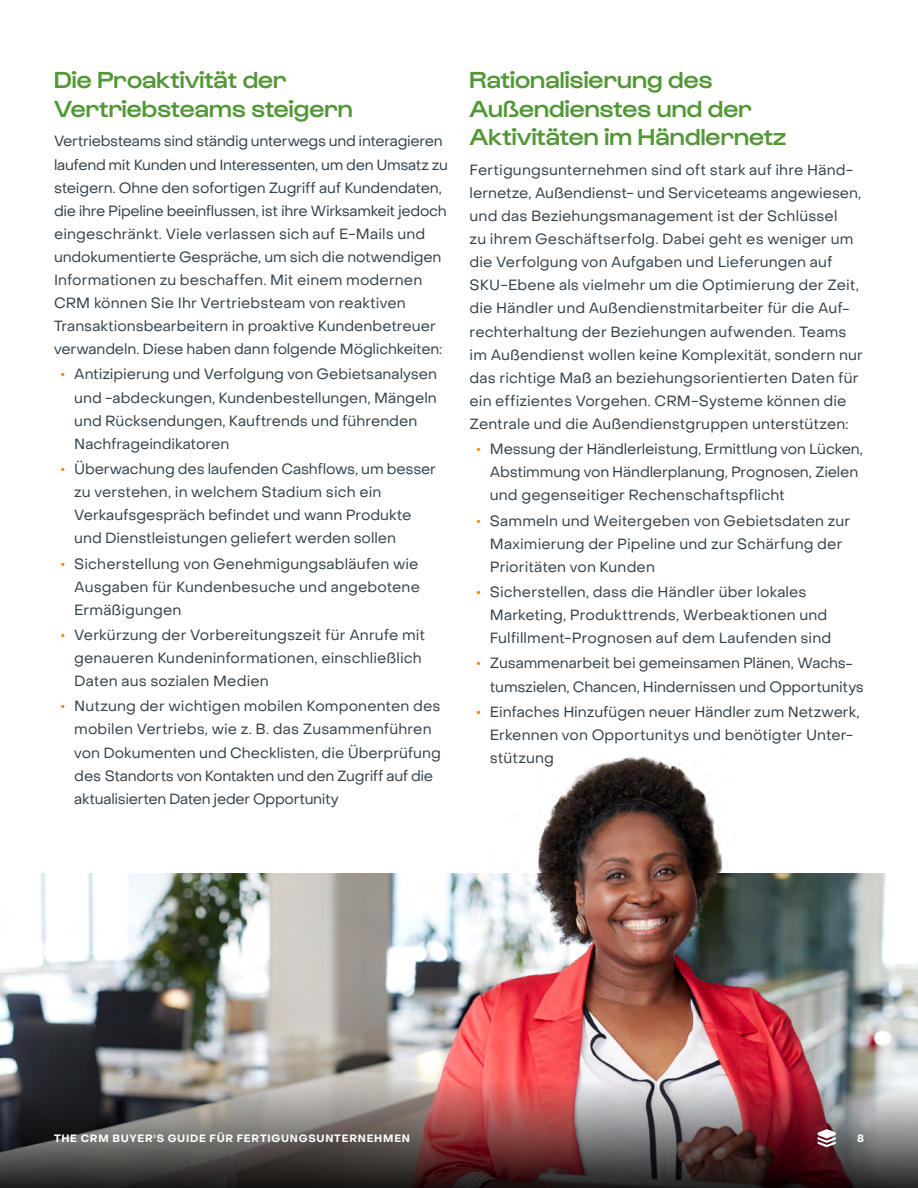
<style>
.page{position:relative;width:918px;height:1188px;background:#fff}
.page>*{position:absolute;margin:0;border:0;box-sizing:border-box;transform-origin:0 0}
.t1{font:500 24px/28.5px "Gustavo";letter-spacing:.005em;color:#529736}
.t2{font:14.7px/23.1px "Object Sans";color:#333f48}
.t3{font:700 10.5px "Object Sans";letter-spacing:.07em;color:#fff}
.s1{font-weight:700;color:#ff8200}
</style>
<div class="page">
<img style="left:0;top:756px;width:918px;height:324px">
<img style="left:0;top:1080px;width:918px;height:108px">
<svg style="left:818px;top:1129px;width:18px;height:18px"></svg>
<h1 class="t1" style="left:54px;top:67px;width:300px">Die Proaktivität der<br>Vertriebsteams steigern</h1>
<p class="t2" style="left:54px;top:130px;width:396px">Vertriebsteams sind ständig unterwegs und interagieren laufend mit Kunden und Interessenten, um den Umsatz zu steigern. Ohne den sofortigen Zugriff auf Kundendaten, die ihre Pipeline beeinflussen, ist ihre Wirksamkeit jedoch eingeschränkt. Viele verlassen sich auf E-Mails und undokumentierte Gespräche, um sich die notwendigen Informationen zu beschaffen. Mit einem modernen CRM können Sie Ihr Vertriebsteam von reaktiven Transaktionsbearbeitern in proaktive Kundenbetreuer verwandeln. Diese haben dann folgende Möglichkeiten:</p>
<p class="t2" style="left:74px;top:363px;width:364px;text-indent:-13px"><span class="s1">•</span> Antizipierung und Verfolgung von Gebietsanalysen und -abdeckungen, Kundenbestellungen, Mängeln und Rücksendungen, Kauftrends und führenden Nachfrageindikatoren</p>
<p class="t2" style="left:74px;top:457px;width:363px;text-indent:-13px"><span class="s1">•</span> Überwachung des laufenden Cashflows, um besser zu verstehen, in welchem Stadium sich ein Verkaufsgespräch befindet und wann Produkte und Dienstleistungen geliefert werden sollen</p>
<p class="t2" style="left:74px;top:552px;width:347px;text-align:justify;text-indent:-13px"><span class="s1">•</span> Sicherstellung von Genehmigungsabläufen wie Ausgaben für Kundenbesuche und angebotene Ermäßigungen</p>
<p class="t2" style="left:74px;top:623px;width:353px;text-indent:-13px"><span class="s1">•</span> Verkürzung der Vorbereitungszeit für Anrufe mit genaueren Kundeninformationen, einschließlich<br>Daten aus sozialen Medien</p>
<p class="t2" style="left:74px;top:695px;width:368px;text-indent:-13px"><span class="s1">•</span> Nutzung der wichtigen mobilen Komponenten des mobilen Vertriebs, wie z. B. das Zusammenführen von Dokumenten und Checklisten, die Überprüfung des Standorts von Kontakten und den Zugriff auf die aktualisierten Daten jeder Opportunity</p>
<h1 class="t1" style="left:470px;top:67px;width:318px">Rationalisierung des<br>Außendienstes und der<br>Aktivitäten im Händlernetz</h1>
<p class="t2" style="left:470px;top:158px;width:395px">Fertigungsunternehmen sind oft stark auf ihre Händ&shy;lernetze, Außendienst- und Serviceteams angewiesen, und das Beziehungsmanagement ist der Schlüssel<br>zu ihrem Geschäftserfolg. Dabei geht es weniger um die Verfolgung von Aufgaben und Lieferungen auf SKU-Ebene als vielmehr um die Optimierung der Zeit, die Händler und Außendienstmitarbeiter für die Auf&shy;rechterhaltung der Beziehungen aufwenden. Teams im Außendienst wollen keine Komplexität, sondern nur das richtige Maß an beziehungsorientierten Daten für ein effizientes Vorgehen. CRM-Systeme können die Zentrale und die Außendienstgruppen unterstützen:</p>
<p class="t2" style="left:490px;top:438px;width:374px;text-indent:-13px"><span class="s1">•</span> Messung der Händlerleistung, Ermittlung von Lücken,<br>Abstimmung von Händlerplanung, Prognosen, Zielen und gegenseitiger Rechenschaftspflicht</p>
<p class="t2" style="left:490px;top:509px;width:362px;text-indent:-13px"><span class="s1">•</span> Sammeln und Weitergeben von Gebietsdaten zur<br>Maximierung der Pipeline und zur Schärfung der<br>Prioritäten von Kunden</p>
<p class="t2" style="left:490px;top:580px;width:343px;text-indent:-13px"><span class="s1">•</span> Sicherstellen, dass die Händler über lokales<br>Marketing, Produkttrends, Werbeaktionen und<br>Fulfillment-Prognosen auf dem Laufenden sind</p>
<p class="t2" style="left:490px;top:652px;width:376px;text-indent:-14px"><span class="s1">•</span> Zusammenarbeit bei gemeinsamen Plänen, Wachs&shy;tumszielen, Chancen, Hindernissen und Opportunitys</p>
<p class="t2" style="left:490px;top:700px;width:371px;text-indent:-13px"><span class="s1">•</span> Einfaches Hinzufügen neuer Händler zum Netzwerk,<br>Erkennen von Opportunitys und benötigter Unter&shy;stützung</p>
<p class="t3" style="left:54px;top:1132px;width:358px">THE CRM BUYER'S GUIDE FÜR FERTIGUNGSUNTERNEHMEN</p>
<p class="t3" style="left:857px;top:1132px;width:8px">8</p>
</div>
